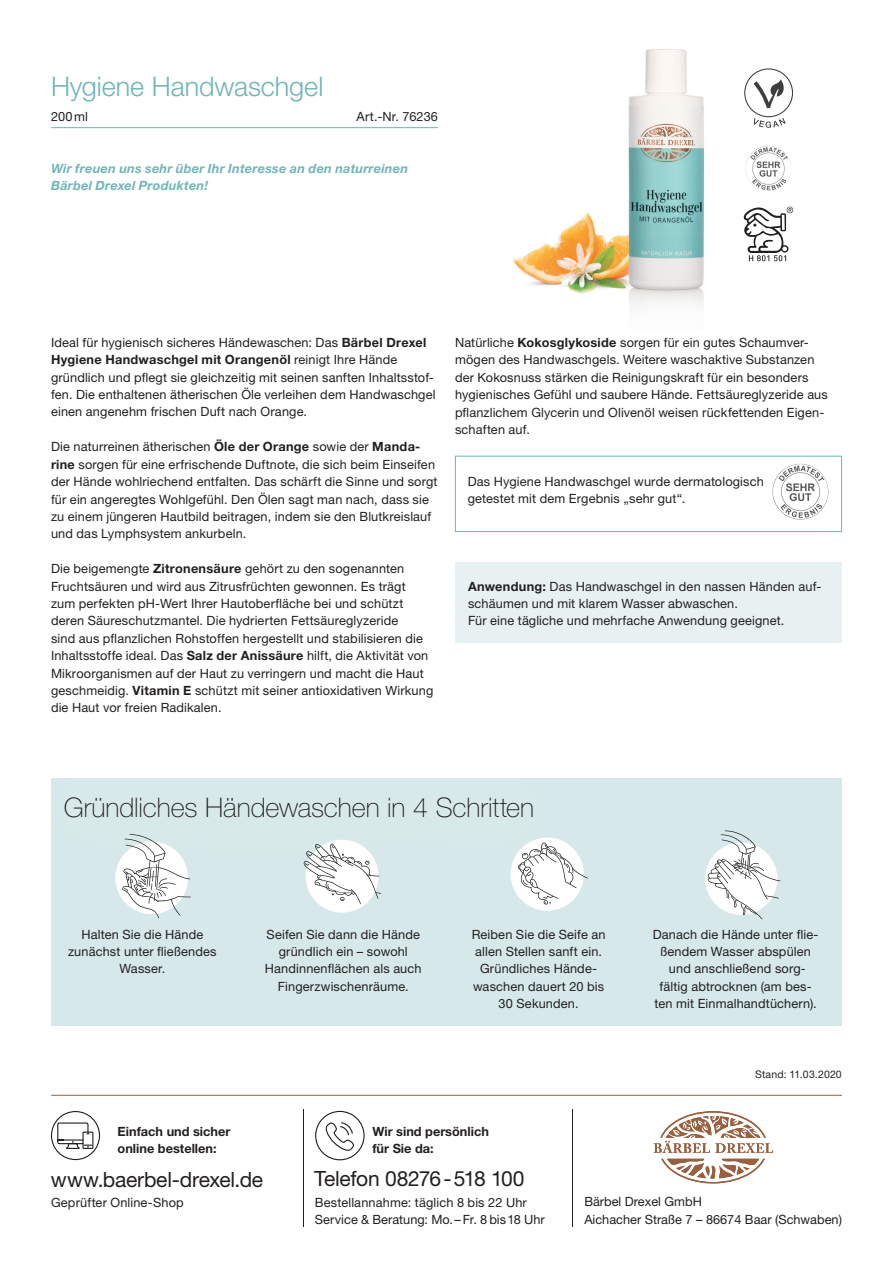
<style>
.page{position:relative;width:893px;height:1263px;background:#fff}
.page>*{position:absolute;margin:0;border:0;box-sizing:border-box;transform-origin:0 0}
.t1{font:100 27px "Helvetica Neue LT Pro";letter-spacing:-.005em;color:#231f20}
.t2{font:300 27px "Helvetica Neue LT Pro";letter-spacing:-.005em;color:#70b5b8}
.t3{font:21px "Helvetica Neue LT Pro";letter-spacing:-.015em;color:#231f20}
.t4{font:12.75px/17.4px "Helvetica Neue LT Pro";letter-spacing:.01em;color:#231f20}
.t5{font:italic 700 12.75px/17.4px "Helvetica Neue LT Pro";letter-spacing:.015em;color:#70b5b8}
.t6{font:700 12.75px/17.4px "Helvetica Neue LT Pro";color:#231f20}
.t7{font:10.5px "Helvetica Neue LT Pro";letter-spacing:.02em;color:#231f20}
.s1{font-weight:700}
</style>
<div class="page">
<div style="left:315px;top:1111px;width:50px;height:49px;border:1px solid #231f20;border-radius:50%"></div>
<svg style="left:325px;top:1122px;width:29px;height:29px"></svg>
<div style="left:51px;top:1111px;width:49px;height:49px;border:1px solid #231f20;border-radius:50%"></div>
<svg style="left:57px;top:1122px;width:37px;height:27px"></svg>
<hr style="left:303px;top:1109px;width:1px;height:117px;background:#231f20">
<hr style="left:572px;top:1109px;width:1px;height:117px;background:#231f20">
<hr style="left:51px;top:1095px;width:791px;height:1px;background:#996040">
<svg style="left:654px;top:1111px;width:119px;height:72px"></svg>
<hr style="left:51px;top:127px;width:387px;height:1px;background:#70b5b8">
<img style="left:512px;top:213px;width:105px;height:81px">
<div style="left:455px;top:562px;width:387px;height:81px;background:#e7f1f1"></div>
<img style="left:617px;top:49px;width:88px;height:260px">
<div style="left:455px;top:456px;width:387px;height:76px;border:1px solid #70b5b8"></div>
<img style="left:772px;top:464px;width:56px;height:28px">
<img style="left:772px;top:492px;width:30px;height:28px">
<img style="left:746px;top:146px;width:23px;height:26px">
<svg style="left:744px;top:207px;width:49px;height:54px"></svg>
<svg style="left:744px;top:68px;width:49px;height:60px"></svg>
<div style="left:51px;top:778px;width:791px;height:247px;background:#d6e8e9"></div>
<svg style="left:115px;top:834px;width:76px;height:84px"></svg>
<svg style="left:304px;top:840px;width:77px;height:73px"></svg>
<svg style="left:511px;top:837px;width:77px;height:74px"></svg>
<svg style="left:705px;top:830px;width:75px;height:89px"></svg>
<h1 class="t2" style="left:51px;top:70px;width:274px">Hygiene Handwaschgel</h1>
<p class="t4" style="left:51px;top:107px;width:38px">200 ml</p>
<p class="t4" style="left:357px;top:107px;width:83px">Art.-Nr. 76236</p>
<p class="t5" style="left:51px;top:159px;width:358px">Wir freuen uns sehr über Ihr Interesse an den naturreinen<br>Bärbel Drexel Produkten!</p>
<p class="t4" style="left:51px;top:333px;width:386px">Ideal für hygienisch sicheres Händewaschen: Das <span class="s1">Bärbel Drexel Hygiene Handwaschgel mit Orangenöl</span> reinigt Ihre Hände gründlich und pflegt sie gleichzeitig mit seinen sanften Inhaltsstof&shy;fen. Die enthaltenen ätherischen Öle verleihen dem Handwaschgel einen angenehm frischen Duft nach Orange.</p>
<p class="t4" style="left:51px;top:438px;width:388px">Die naturreinen ätherischen <span class="s1">Öle der Orange</span> sowie der <span class="s1">Manda&shy;rine</span> sorgen für eine erfrischende Duftnote, die sich beim Einseifen der Hände wohlriechend entfalten. Das schärft die Sinne und sorgt für ein angeregtes Wohlgefühl. Den Ölen sagt man nach, dass sie zu einem jüngeren Hautbild beitragen, indem sie den Blutkreislauf und das Lymphsystem ankurbeln.</p>
<p class="t4" style="left:51px;top:560px;width:384px">Die beigemengte <span class="s1">Zitronensäure</span> gehört zu den sogenannten Fruchtsäuren und wird aus Zitrusfrüchten gewonnen. Es trägt<br>zum perfekten pH-Wert Ihrer Hautoberfläche bei und schützt deren Säureschutzmantel. Die hydrierten Fettsäureglyzeride<br>sind aus pflanzlichen Rohstoffen hergestellt und stabilisieren die Inhaltsstoffe ideal. Das <span class="s1">Salz der Anissäure</span> hilft, die Aktivität von Mikroorganismen auf der Haut zu verringern und macht die Haut geschmeidig. <span class="s1">Vitamin E</span> schützt mit seiner antioxidativen Wirkung die Haut vor freien Radikalen.</p>
<p class="t4" style="left:455px;top:333px;width:374px">Natürliche <span class="s1">Kokosglykoside</span> sorgen für ein gutes Schaumver&shy;mögen des Handwaschgels. Weitere waschaktive Substanzen der Kokosnuss stärken die Reinigungskraft für ein besonders hygienisches Gefühl und saubere Hände. Fettsäureglyzeride aus pflanzlichem Glycerin und Olivenöl weisen rückfettenden Eigen&shy;schaften auf.</p>
<p class="t4" style="left:468px;top:472px;width:298px">Das Hygiene Handwaschgel wurde dermatologisch getestet mit dem Ergebnis „sehr gut“.</p>
<p class="t4" style="left:468px;top:577px;width:355px"><span class="s1">Anwendung:</span> Das Handwaschgel in den nassen Händen auf&shy;schäumen und mit klarem Wasser abwaschen.<br>Für eine tägliche und mehrfache Anwendung geeignet.</p>
<h1 class="t1" style="left:64px;top:791px;width:472px">Gründliches Händewaschen in 4 Schritten</h1>
<p class="t4" style="left:68px;top:925px;width:150px;text-align:center">Halten Sie die Hände zunächst unter fließendes<br>Wasser.</p>
<p class="t4" style="left:265px;top:925px;width:158px;text-align:center">Seifen Sie dann die Hände gründlich ein – sowohl<br>Handinnenflächen als auch<br>Fingerzwischenräume.</p>
<p class="t4" style="left:472px;top:925px;width:135px;text-align:center">Reiben Sie die Seife an allen Stellen sanft ein.<br>Gründliches Hände&shy;waschen dauert 20 bis<br>30 Sekunden.</p>
<p class="t4" style="left:653px;top:925px;width:167px;text-align:center">Danach die Hände unter flie&shy;ßendem Wasser abspülen und anschließend sorg&shy;fältig abtrocknen (am bes&shy;ten mit Einmalhandtüchern).</p>
<p class="t7" style="left:755px;top:1067px;width:88px">Stand: 11.03.2020</p>
<p class="t6" style="left:118px;top:1122px;width:114px">Einfach und sicher online bestellen:</p>
<p class="t6" style="left:372px;top:1122px;width:118px">Wir sind persönlich für Sie da:</p>
<h2 class="t3" style="left:314px;top:1165px;width:212px">Telefon 08276 - 518 100</h2>
<p class="t4" style="left:315px;top:1193px;width:231px">Bestellannahme: täglich 8 bis 22 Uhr<br>Service &amp; Beratung: Mo. – Fr. 8 bis 18 Uhr</p>
<h2 class="t3" style="left:51px;top:1166px;width:214px">www.baerbel-drexel.de</h2>
<p class="t4" style="left:51px;top:1193px;width:134px">Geprüfter Online-Shop</p>
<p class="t4" style="left:584px;top:1193px;width:259px">Bärbel Drexel GmbH<br>Aichacher Straße 7 – 86674 Baar (Schwaben)</p>
</div>
